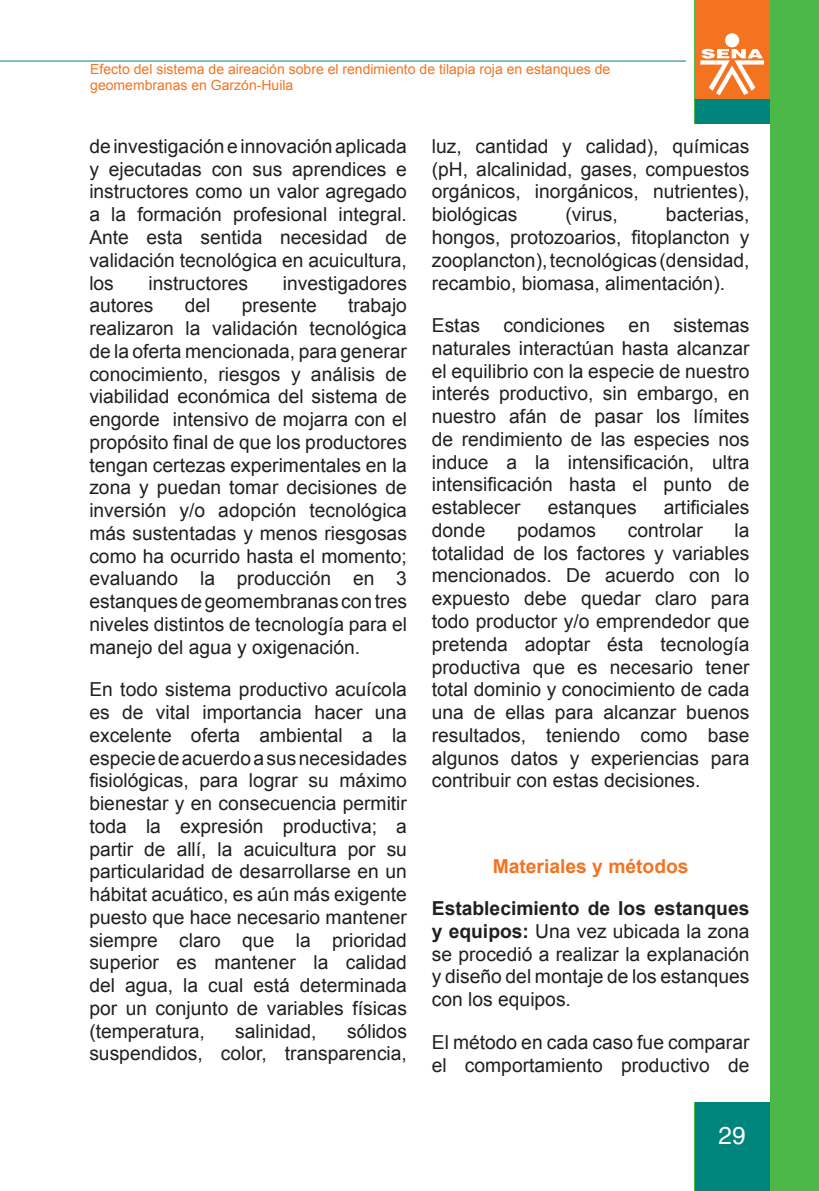
<style>
.page{position:relative;width:819px;height:1191px;background:#fff}
.page>*{position:absolute;margin:0;border:0;box-sizing:border-box;transform-origin:0 0}
.t1{font:24.5px "Helvetica LT Std";color:#fff}
.t2{font:19.25px/22.8px "Arial";color:#231f20;text-align:justify}
.t3{font:700 19.25px "Arial";color:#f47321}
.TITULO_1{font:14px/15.4px "Arial";color:#f47321}
.s1{font-weight:700}
</style>
<div class="page">
<div style="left:694px;top:0;width:125px;height:1191px;background:#4cb848"></div>
<div style="left:694px;top:0;width:75px;height:99px;background:#f47321"></div>
<div style="left:694px;top:99px;width:75px;height:1092px;background:#00857c"></div>
<hr style="left:0;top:61px;width:686px;height:1px;background:#00857c">
<div style="left:725px;top:33px;width:14px;height:14px;background:#fff;border-radius:50%"></div>
<svg style="left:700px;top:49px;width:64px;height:46px"></svg>
<div style="left:90px;top:124px;width:679px;height:977px;background:#fff"></div>
<p class="TITULO_1" style="left:90px;top:62px;width:521px">Efecto del sistema de aireación sobre el rendimiento de tilapia roja en estanques de geomembranas en Garzón-Huila</p>
<p class="t2" style="left:89px;top:135px;width:319px">de investigación e innovación aplicada y ejecutadas con sus aprendices e instructores como un valor agregado a la formación profesional integral.<br>Ante esta sentida necesidad de validación tecnológica en acuicultura, los</p>
<p class="t2" style="left:149px;top:271px;width:101px">instructores</p>
<p class="t2" style="left:283px;top:271px;width:126px">investigadores</p>
<p class="t2" style="left:89px;top:294px;width:66px">autores</p>
<p class="t2" style="left:185px;top:294px;width:27px">del</p>
<p class="t2" style="left:242px;top:294px;width:76px">presente</p>
<p class="t2" style="left:89px;top:294px;width:319px;text-indent:259px">trabajo realizaron la validación tecnológica de la oferta mencionada, para generar conocimiento, riesgos y análisis de viabilidad económica del sistema de engorde intensivo de mojarra con el propósito final de que los productores tengan certezas experimentales en la zona y puedan tomar decisiones de inversión y/o adopción tecnológica más sustentadas y menos riesgosas como ha ocurrido hasta el momento; evaluando la producción en 3 estanques de geomembranas con tres niveles distintos de tecnología para el manejo del agua y oxigenación.</p>
<p class="t2" style="left:89px;top:678px;width:319px">En todo sistema productivo acuícola es de vital importancia hacer una excelente oferta ambiental a la especie de acuerdo a sus necesidades fisiológicas, para lograr su máximo bienestar y en consecuencia permitir toda la expresión productiva; a partir de allí, la acuicultura por su particularidad de desarrollarse en un hábitat acuático, es aún más exigente puesto que hace necesario mantener siempre claro que la prioridad superior es mantener la calidad del agua, la cual está determinada por un conjunto de variables físicas (temperatura,</p>
<p class="t2" style="left:89px;top:1019px;width:319px;text-align:right">sólidos<br>suspendidos, color, transparencia,</p>
<p class="t2" style="left:235px;top:1019px;width:83px">salinidad,</p>
<p class="t2" style="left:432px;top:135px;width:319px">luz, cantidad y calidad), químicas (pH, alcalinidad, gases, compuestos orgánicos, inorgánicos, nutrientes), biológicas</p>
<p class="t2" style="left:565px;top:203px;width:54px">(virus,</p>
<p class="t2" style="left:432px;top:203px;width:319px;text-indent:234px">bacterias, hongos, protozoarios, fitoplancton y zooplancton), tecnológicas (densidad, recambio, biomasa, alimentación).</p>
<p class="t2" style="left:432px;top:314px;width:319px">Estas condiciones en sistemas naturales interactúan hasta alcanzar el equilibrio con la especie de nuestro interés productivo, sin embargo, en nuestro afán de pasar los límites de rendimiento de las especies nos induce a la intensificación, ultra intensificación hasta el punto de establecer</p>
<p class="t2" style="left:548px;top:496px;width:90px">estanques</p>
<p class="t2" style="left:663px;top:496px;width:87px">artificiales</p>
<p class="t2" style="left:432px;top:518px;width:319px;text-indent:302px">la totalidad de los factores y variables mencionados. De acuerdo con lo expuesto debe quedar claro para todo productor y/o emprendedor que pretenda adoptar ésta tecnología productiva que es necesario tener total dominio y conocimiento de cada una de ellas para alcanzar buenos resultados, teniendo como base algunos datos y experiencias para contribuir con estas decisiones.</p>
<p class="t2" style="left:432px;top:518px;width:55px">donde</p>
<p class="t2" style="left:517px;top:518px;width:81px">podamos</p>
<p class="t2" style="left:628px;top:518px;width:76px">controlar</p>
<p class="t3" style="left:492px;top:852px;width:197px">Materiales y métodos</p>
<p class="t2" style="left:432px;top:897px;width:319px"><span class="s1">Establecimiento de los estanques y equipos:</span> Una vez ubicada la zona se procedió a realizar la explanación y diseño del montaje de los estanques con los equipos.</p>
<p class="t2" style="left:432px;top:1030px;width:319px">El método en cada caso fue comparar el comportamiento productivo de</p>
<p class="t1" style="left:718px;top:1121px;width:29px">29</p>
</div>
